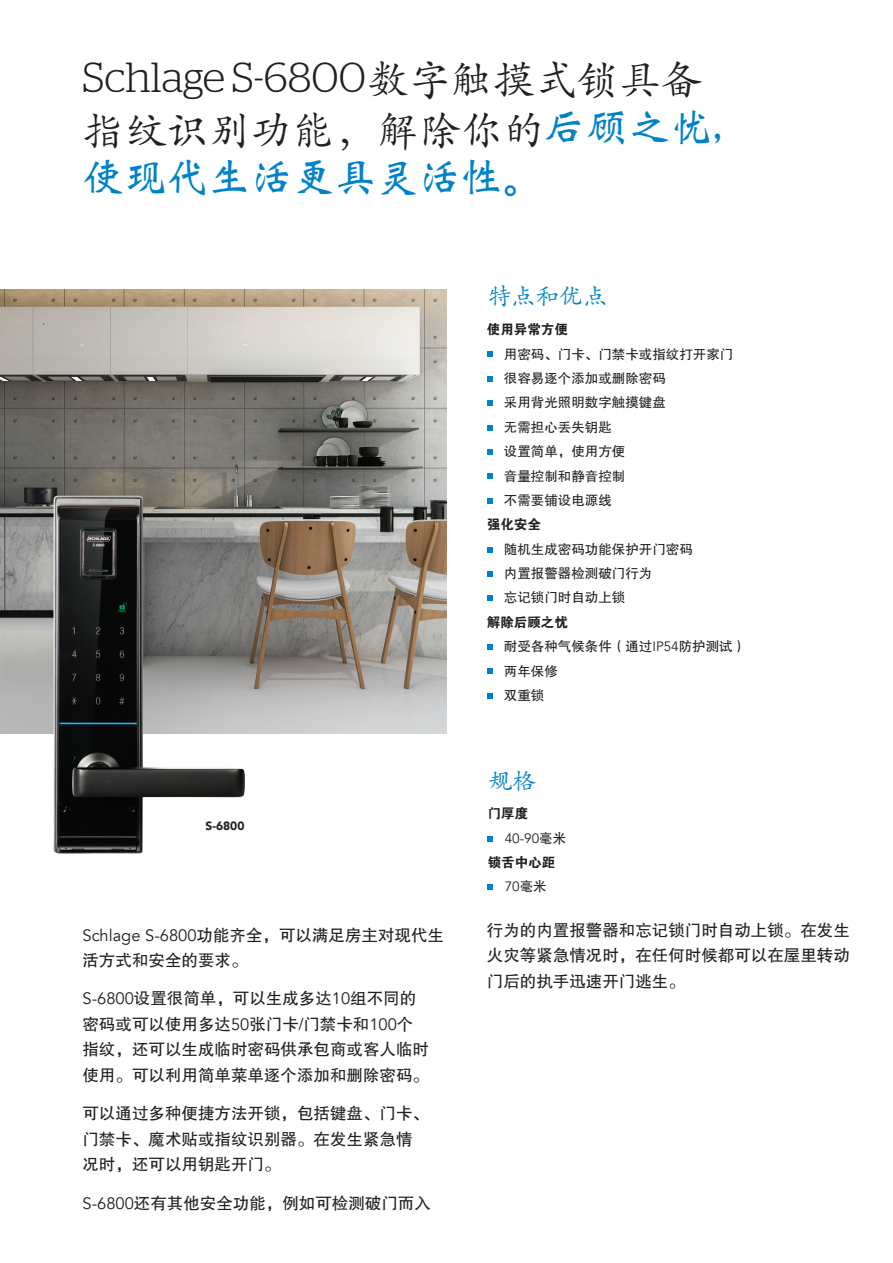
<style>
.page{position:relative;width:893px;height:1263px;background:#fff}
.page>*{position:absolute;margin:0;border:0;box-sizing:border-box;transform-origin:0 0}
.t1{font:300 42px "Stag";color:#231f20}
.t2{font:42px "ST Kaiti";color:#231f20}
.t3{font:42px "Weibei SC Bold";color:#0082c8}
.t4{font:24px "ST Kaiti";color:#0082c8}
.t5{font:16.5px/25.5px "FZHTJW GB1 0";color:#231f20}
.t6{font:13.5px/24.5px "FZHTJW GB1 0";color:#231f20}
.t7{font:13.5px "FZDHTJW GB1 0";color:#231f20}
.t8{font:13.5px "Avenir";color:#231f20}
.t9{font:900 12px "Avenir";color:#231f20}
.s1{font-family:"ST Kaiti";font-weight:400}
.s2{font-family:"Weibei SC Bold";color:#0082c8}
.s3{font-family:"Avenir"}
.s4{font-family:"FZHTJW GB1 0"}
</style>
<div class="page">
<svg style="left:488px;top:836px;width:5px;height:5px"></svg>
<svg style="left:488px;top:885px;width:5px;height:5px"></svg>
<svg style="left:487px;top:352px;width:5px;height:5px"></svg>
<svg style="left:487px;top:376px;width:5px;height:5px"></svg>
<svg style="left:487px;top:401px;width:5px;height:5px"></svg>
<svg style="left:487px;top:425px;width:5px;height:5px"></svg>
<svg style="left:487px;top:449px;width:5px;height:6px"></svg>
<svg style="left:487px;top:474px;width:5px;height:5px"></svg>
<svg style="left:487px;top:498px;width:5px;height:5px"></svg>
<svg style="left:487px;top:547px;width:5px;height:5px"></svg>
<svg style="left:487px;top:571px;width:5px;height:5px"></svg>
<svg style="left:487px;top:596px;width:5px;height:5px"></svg>
<svg style="left:487px;top:644px;width:5px;height:6px"></svg>
<svg style="left:487px;top:669px;width:5px;height:5px"></svg>
<svg style="left:487px;top:693px;width:5px;height:5px"></svg>
<img style="left:0;top:289px;width:446px;height:444px">
<img style="left:30px;top:488px;width:229px;height:366px">
<h1 class="t1" style="left:82px;top:54px;width:621px">Schlage S-6800<span class="s1">数字触摸式锁具备</span></h1>
<h1 class="t2" style="left:82px;top:104px;width:673px">指纹识别功能，解除你的<span class="s2">后顾之忧，</span></h1>
<h1 class="t3" style="left:82px;top:156px;width:463px">使现代生活更具灵活性。</h1>
<p class="t9" style="left:206px;top:816px;width:40px">S-6800</p>
<p class="t5" style="left:82px;top:922px;width:363px"><span class="s3">Schlage S-6800</span>功能齐全，可以满足房主对现代生活方式和安全的要求。</p>
<p class="t5" style="left:82px;top:986px;width:348px"><span class="s3">S-6800</span>设置很简单，可以生成多达<span class="s3">10</span>组不同的密码或可以使用多达<span class="s3">50</span>张门卡/门禁卡和<span class="s3">100</span>个指纹，还可以生成临时密码供承包商或客人临时使用。可以利用简单菜单逐个添加和删除密码。</p>
<p class="t5" style="left:82px;top:1101px;width:348px">可以通过多种便捷方法开锁，包括键盘、门卡、门禁卡、魔术贴或指纹识别器。在发生紧急情况时，还可以用钥匙开门。</p>
<p class="t5" style="left:82px;top:1190px;width:350px"><span class="s3">S-6800</span>还有其他安全功能，例如可检测破门而入</p>
<h2 class="t4" style="left:487px;top:281px;width:121px">特点和优点</h2>
<p class="t7" style="left:487px;top:322px;width:82px">使用异常方便</p>
<p class="t6" style="left:504px;top:342px;width:231px">用密码、门卡、门禁卡或指纹打开家门很容易逐个添加或删除密码<br>采用背光照明数字触摸键盘<br>无需担心丢失钥匙<br>设置简单，使用方便<br>音量控制和静音控制<br>不需要铺设电源线</p>
<p class="t7" style="left:487px;top:517px;width:55px">强化安全</p>
<p class="t6" style="left:504px;top:537px;width:190px">随机生成密码功能保护开门密码内置报警器检测破门行为<br>忘记锁门时自动上锁</p>
<p class="t7" style="left:487px;top:615px;width:82px">解除后顾之忧</p>
<p class="t6" style="left:504px;top:634px;width:244px">耐受各种气候条件（通过<span class="s3">IP54</span>防护测试）两年保修<br>双重锁</p>
<h2 class="t4" style="left:488px;top:765px;width:49px">规格</h2>
<p class="t7" style="left:488px;top:806px;width:42px">门厚度</p>
<p class="t8" style="left:505px;top:830px;width:63px">40-90<span class="s4">毫米</span></p>
<p class="t7" style="left:488px;top:855px;width:69px">锁舌中心距</p>
<p class="t8" style="left:505px;top:879px;width:44px">70<span class="s4">毫米</span></p>
<p class="t5" style="left:487px;top:918px;width:364px;text-align:justify">行为的内置报警器和忘记锁门时自动上锁。在发生火灾等紧急情况时，在任何时候都可以在屋里转动门后的执手迅速开门逃生。</p>
</div>
